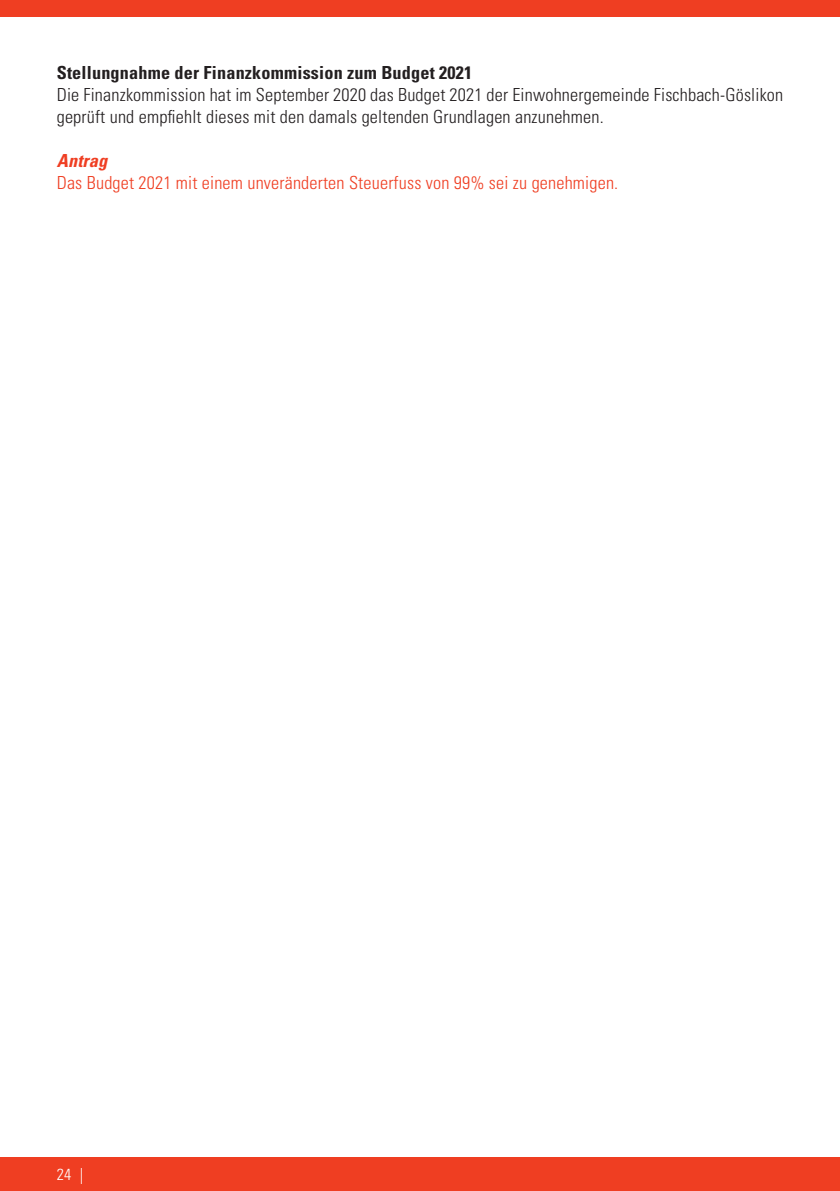
<style>
.page{position:relative;width:840px;height:1191px;background:#fff}
.page>*{position:absolute;margin:0;border:0;box-sizing:border-box;transform-origin:0 0}
.t1{font:300 condensed 18px/22px "Univers LT Std";letter-spacing:.01em;color:#231f20}
.t2{font:300 condensed 18px "Univers LT Std";letter-spacing:.01em;color:#ef3e22}
.t3{font:700 condensed 18px "Univers LT Std";letter-spacing:.01em;color:#231f20}
.t4{font:italic 700 condensed 18px "Univers LT Std";letter-spacing:.01em;color:#ef3e22}
.t5{font:300 condensed 16px "Univers LT Std";color:#fff}
</style>
<div class="page">
<div style="left:0;top:1157px;width:839px;height:34px;background:#ef3e22"></div>
<div style="left:0;top:0;width:839px;height:17px;background:#ef3e22"></div>
<p class="t3" style="left:57px;top:61px;width:416px">Stellungnahme der Finanzkommission zum Budget 2021</p>
<p class="t1" style="left:57px;top:83px;width:727px">Die Finanzkommission hat im September 2020 das Budget 2021 der Einwohnergemeinde Fischbach-Göslikon geprüft und empfiehlt dieses mit den damals geltenden Grundlagen anzunehmen.</p>
<p class="t4" style="left:57px;top:149px;width:52px">Antrag</p>
<p class="t2" style="left:57px;top:172px;width:562px">Das Budget 2021 mit einem unveränderten Steuerfuss von 99% sei zu genehmigen.</p>
<p class="t5" style="left:57px;top:1164px;width:28px">24 |</p>
</div>
